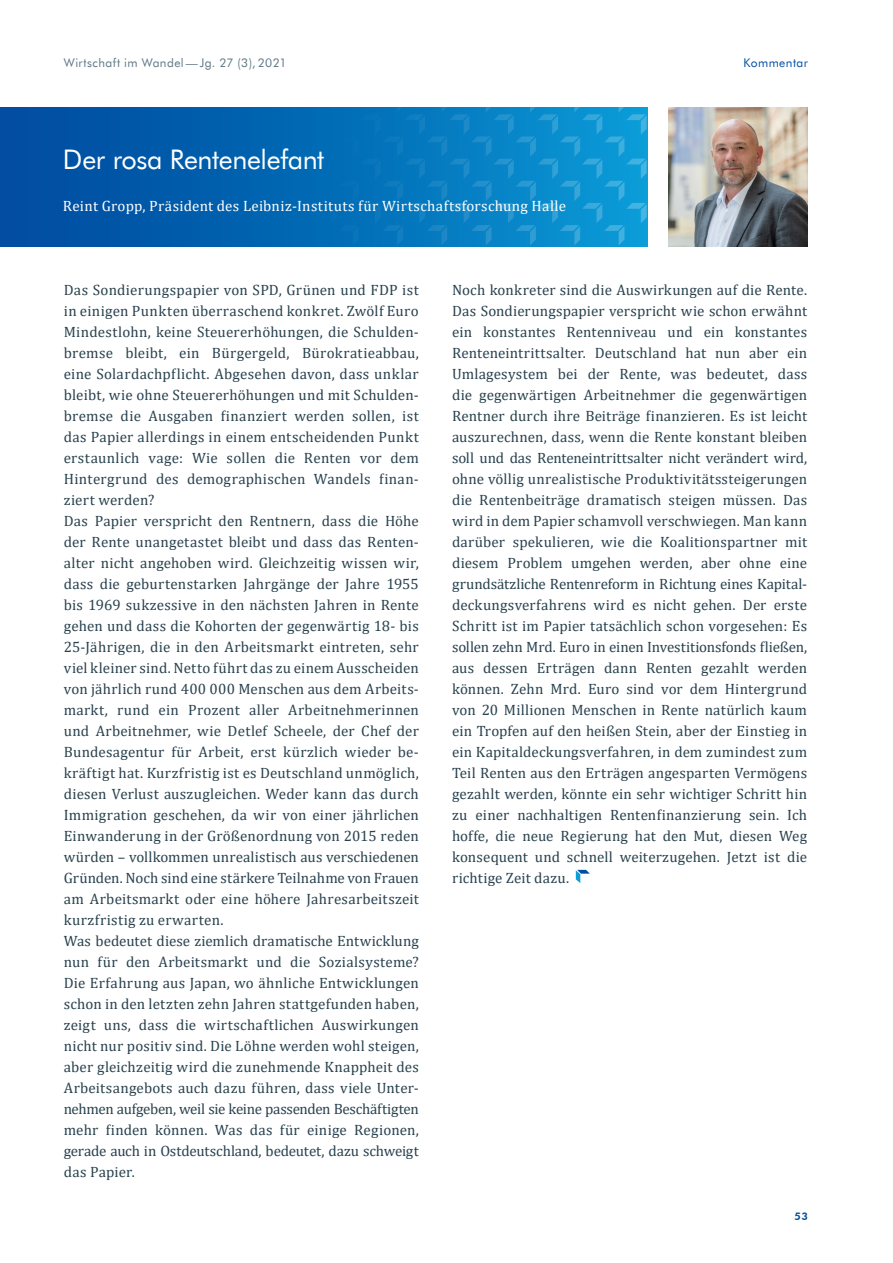
<style>
.page{position:relative;width:893px;height:1263px;background:#fff}
.page>*{position:absolute;margin:0;border:0;box-sizing:border-box;transform-origin:0 0}
.t1{font:27px "Futura BT";letter-spacing:-.015em;color:#fff}
.t2{font:15px/21px "Cambria";letter-spacing:.01em;color:#29424e}
.t3{font:15px "Cambria";letter-spacing:.02em;color:#fff}
.t4{font:12px "Futura BT";letter-spacing:.035em;color:#5f7784}
.t5{font:12px "Futura BT";letter-spacing:.035em;color:#034ea2}
.t6{font:800 10.5px "Futura BT";color:#034ea2}
</style>
<div class="page">
<svg style="left:576px;top:870px;width:14px;height:13px"></svg>
<svg style="left:3px;top:107px;width:644px;height:138px;background:#056fb8"></svg>
<img style="left:669px;top:107px;width:138px;height:139px">
<p class="t4" style="left:64px;top:55px;width:224px">Wirtschaft im Wandel—Jg. 27 (3), 2021</p>
<p class="t5" style="left:743px;top:55px;width:66px">Kommentar</p>
<h1 class="t1" style="left:63px;top:142px;width:263px">Der rosa Rentenelefant</h1>
<p class="t3" style="left:63px;top:197px;width:505px">Reint Gropp, Präsident des Leibniz-Instituts für Wirtschaftsforschung Halle</p>
<p class="t2" style="left:64px;top:279px;width:357px">Das Sondierungspapier von SPD, Grünen und FDP ist in einigen Punkten überraschend konkret. Zwölf Euro Mindestlohn, keine Steuererhöhungen, die Schulden&shy;bremse bleibt, ein Bürgergeld, Bürokratieabbau, eine Solardachpflicht. Abgesehen davon, dass unklar bleibt, wie ohne Steuererhöhungen und mit Schulden&shy;bremse die Ausgaben finanziert werden sollen, ist das Papier allerdings in einem entscheidenden Punkt erstaunlich vage: Wie sollen die Renten vor dem Hintergrund des demographischen Wandels finan&shy;ziert werden?<br>Das Papier verspricht den Rentnern, dass die Höhe der Rente unangetastet bleibt und dass das Renten&shy;alter nicht angehoben wird. Gleichzeitig wissen wir, dass die geburtenstarken Jahrgänge der Jahre 1955 bis 1969 sukzessive in den nächsten Jahren in Rente gehen und dass die Kohorten der gegenwärtig 18- bis 25-Jährigen, die in den Arbeitsmarkt eintreten, sehr viel kleiner sind. Netto führt das zu einem Ausscheiden von jährlich rund 400 000 Menschen aus dem Arbeits&shy;markt, rund ein Prozent aller Arbeitnehmerinnen und Arbeitnehmer, wie Detlef Scheele, der Chef der Bundesagentur für Arbeit, erst kürzlich wieder be&shy;kräftigt hat. Kurzfristig ist es Deutschland unmöglich, diesen Verlust auszugleichen. Weder kann das durch Immigration geschehen, da wir von einer jährlichen Einwanderung in der Größenordnung von 2015 reden würden – vollkommen unrealistisch aus verschiedenen Gründen. Noch sind eine stärkere Teilnahme von Frauen am Arbeitsmarkt oder eine höhere Jahresarbeitszeit kurzfristig zu erwarten.<br>Was bedeutet diese ziemlich dramatische Entwicklung nun für den Arbeitsmarkt und die Sozialsysteme?<br>Die Erfahrung aus Japan, wo ähnliche Entwicklungen schon in den letzten zehn Jahren stattgefunden haben, zeigt uns, dass die wirtschaftlichen Auswirkungen nicht nur positiv sind. Die Löhne werden wohl steigen, aber gleichzeitig wird die zunehmende Knappheit des Arbeitsangebots auch dazu führen, dass viele Unter&shy;nehmen aufgeben, weil sie keine passenden Beschäftigten mehr finden können. Was das für einige Regionen, gerade auch in Ostdeutschland, bedeutet, dazu schweigt das Papier.</p>
<p class="t2" style="left:452px;top:279px;width:357px;text-align:justify">Noch konkreter sind die Auswirkungen auf die Rente.<br>Das Sondierungspapier verspricht wie schon erwähnt ein konstantes Rentenniveau und ein konstantes Renteneintrittsalter. Deutschland hat nun aber ein Umlagesystem bei der Rente, was bedeutet, dass die gegenwärtigen Arbeitnehmer die gegenwärtigen Rentner durch ihre Beiträge finanzieren. Es ist leicht auszurechnen, dass, wenn die Rente konstant bleiben soll und das Renteneintrittsalter nicht verändert wird, ohne völlig unrealistische Produktivitätssteigerungen die Rentenbeiträge dramatisch steigen müssen. Das wird in dem Papier schamvoll verschwiegen. Man kann darüber spekulieren, wie die Koalitionspartner mit diesem Problem umgehen werden, aber ohne eine grundsätzliche Rentenreform in Richtung eines Kapital&shy;deckungsverfahrens wird es nicht gehen. Der erste Schritt ist im Papier tatsächlich schon vorgesehen: Es sollen zehn Mrd. Euro in einen Investitionsfonds fließen, aus dessen Erträgen dann Renten gezahlt werden können. Zehn Mrd. Euro sind vor dem Hintergrund von 20 Millionen Menschen in Rente natürlich kaum ein Tropfen auf den heißen Stein, aber der Einstieg in ein Kapitaldeckungsverfahren, in dem zumindest zum Teil Renten aus den Erträgen angesparten Vermögens gezahlt werden, könnte ein sehr wichtiger Schritt hin zu einer nachhaltigen Rentenfinanzierung sein. Ich hoffe, die neue Regierung hat den Mut, diesen Weg konsequent und schnell weiterzugehen. Jetzt ist die richtige Zeit dazu.</p>
<p class="t6" style="left:794px;top:1210px;width:15px">53</p>
</div>
